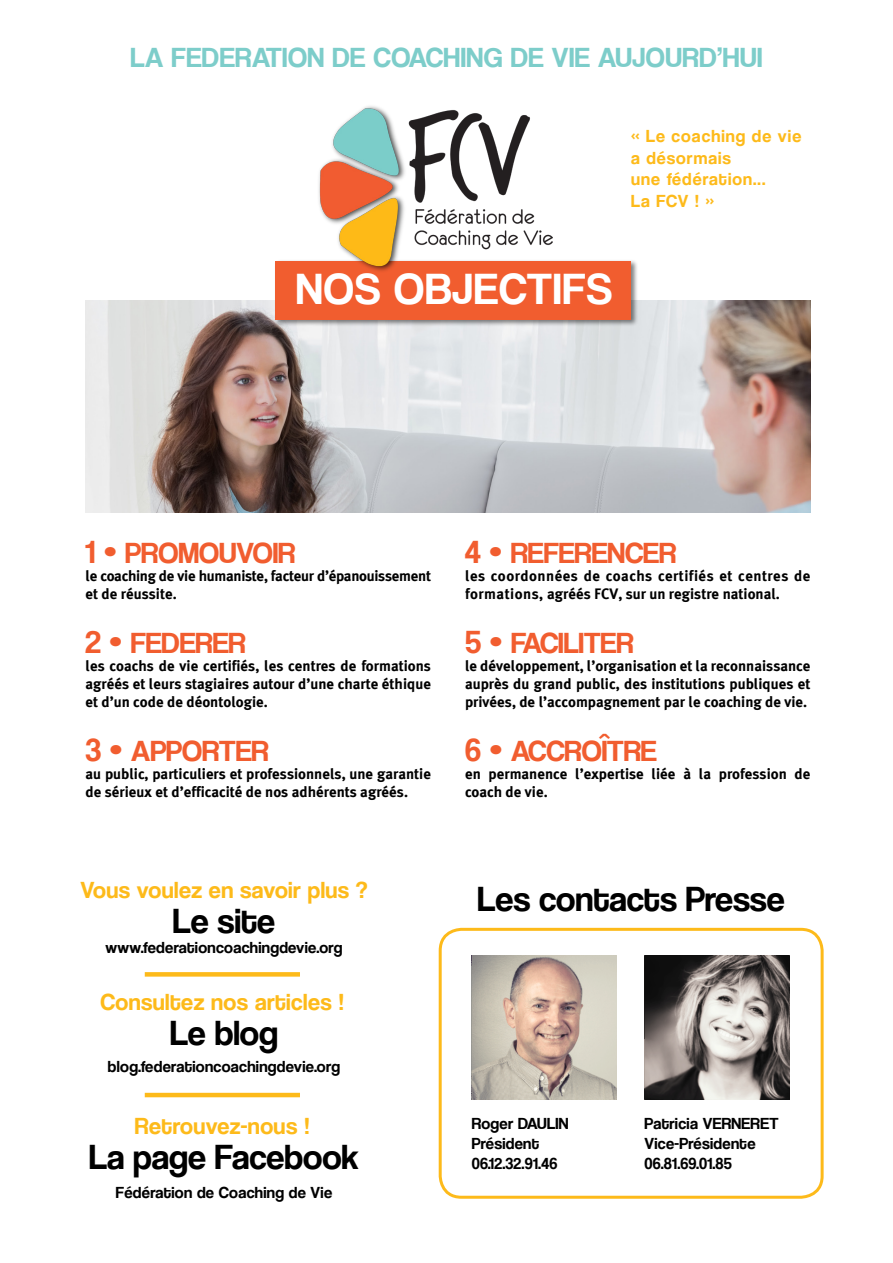
<style>
.page{position:relative;width:893px;height:1263px;background:#fff}
.page>*{position:absolute;margin:0;border:0;box-sizing:border-box;transform-origin:0 0}
.t1{font:45px "Coolvetica Rg";letter-spacing:.03em;color:#fff}
.t2{font:36px "Coolvetica Rg";color:#000}
.t3{font:30px "Coolvetica Rg";color:#f15d2f}
.t4{font:28.5px "Coolvetica Rg";letter-spacing:.02em;color:#7dcdca}
.t5{font:24px "Coolvetica Rg";letter-spacing:.02em;color:#fdba1a}
.t6{font:18px/21.6px "Coolvetica Rg";letter-spacing:.06em;color:#fdba1a}
.t7{font:16.5px/19.8px "Coolvetica Rg";letter-spacing:.02em;color:#000}
.t8{font:700 15px/18px "Meta Plus";color:#000;text-align:justify}
.t9{font:700 15px/18px "Meta Plus";letter-spacing:.03em;color:#000}
.t10{font:700 15px/18px "Meta Plus";letter-spacing:-.02em;color:#000}
.s1{font-size:33px}
</style>
<div class="page">
<img style="left:86px;top:301px;width:724px;height:211px">
<div style="left:274px;top:259px;width:364px;height:68px;background:#000;opacity:.5"></div>
<div style="left:276px;top:261px;width:355px;height:58px;background:#f15d2f"></div>
<img style="left:315px;top:106px;width:237px;height:165px">
<img style="left:472px;top:955px;width:145px;height:144px">
<img style="left:644px;top:955px;width:146px;height:144px">
<div style="left:439px;top:928px;width:385px;height:271px;border:3px solid #fdba1a;border-radius:21px"></div>
<hr style="left:145px;top:1093px;width:155px;height:4px;background:#fdba1a">
<div style="left:145px;top:972px;width:155px;height:5px;background:#fdba1a"></div>
<h3 class="t4" style="left:130px;top:41px;width:633px">LA FEDERATION DE COACHING DE VIE AUJOURD’HUI</h3>
<p class="t6" style="left:631px;top:125px;width:172px">« Le coaching de vie a désormais<br>une fédération...<br>La FCV ! »</p>
<h1 class="t1" style="left:296px;top:263px;width:317px">NOS OBJECTIFS</h1>
<h3 class="t3" style="left:86px;top:535px;width:211px"><span class="s1">1 •</span> PROMOUVOIR</h3>
<p class="t10" style="left:86px;top:567px;width:347px">le coaching de vie humaniste, facteur d’épanouissement et de réussite.</p>
<h3 class="t3" style="left:86px;top:625px;width:162px"><span class="s1">2 •</span> FEDERER</h3>
<p class="t8" style="left:86px;top:657px;width:347px">les coachs de vie certifiés, les centres de formations agréés et leurs stagiaires autour d’une charte éthique et d’un code de déontologie.</p>
<h3 class="t3" style="left:86px;top:733px;width:185px"><span class="s1">3 •</span> APPORTER</h3>
<p class="t8" style="left:86px;top:765px;width:347px">au public, particuliers et professionnels, une garantie de sérieux et d’efficacité de nos adhérents agréés.</p>
<h3 class="t5" style="left:80px;top:875px;width:289px">Vous voulez en savoir plus ?</h3>
<h2 class="t2" style="left:173px;top:900px;width:104px">Le site</h2>
<p class="t7" style="left:106px;top:937px;width:238px">www.federationcoachingdevie.org</p>
<h3 class="t5" style="left:100px;top:988px;width:245px">Consultez nos articles !</h3>
<h2 class="t2" style="left:170px;top:1011px;width:109px">Le blog</h2>
<p class="t7" style="left:108px;top:1056px;width:234px">blog.federationcoachingdevie.org</p>
<h3 class="t5" style="left:135px;top:1112px;width:177px">Retrouvez-nous !</h3>
<h2 class="t2" style="left:89px;top:1136px;width:271px">La page Facebook</h2>
<p class="t7" style="left:116px;top:1182px;width:218px">Fédération de Coaching de Vie</p>
<h3 class="t3" style="left:465px;top:535px;width:213px"><span class="s1">4 •</span> REFERENCER</h3>
<p class="t9" style="left:465px;top:567px;width:347px">les coordonnées de coachs certifiés et centres de formations, agréés FCV, sur un registre national.</p>
<h3 class="t3" style="left:465px;top:625px;width:170px"><span class="s1">5 •</span> FACILITER</h3>
<p class="t8" style="left:465px;top:657px;width:347px">le développement, l’organisation et la reconnaissance auprès du grand public, des institutions publiques et privées, de l’accompagnement par le coaching de vie.</p>
<h3 class="t3" style="left:465px;top:733px;width:193px"><span class="s1">6 •</span> ACCROÎTRE</h3>
<p class="t8" style="left:465px;top:765px;width:347px">en permanence l’expertise liée à la profession de coach de vie.</p>
<h2 class="t2" style="left:478px;top:877px;width:309px">Les contacts Presse</h2>
<p class="t7" style="left:472px;top:1113px;width:98px">Roger DAULIN<br>Président<br>06.12.32.91.46</p>
<p class="t7" style="left:644px;top:1113px;width:136px">Patricia VERNERET<br>Vice-Présidente<br>06.81.69.01.85</p>
</div>
